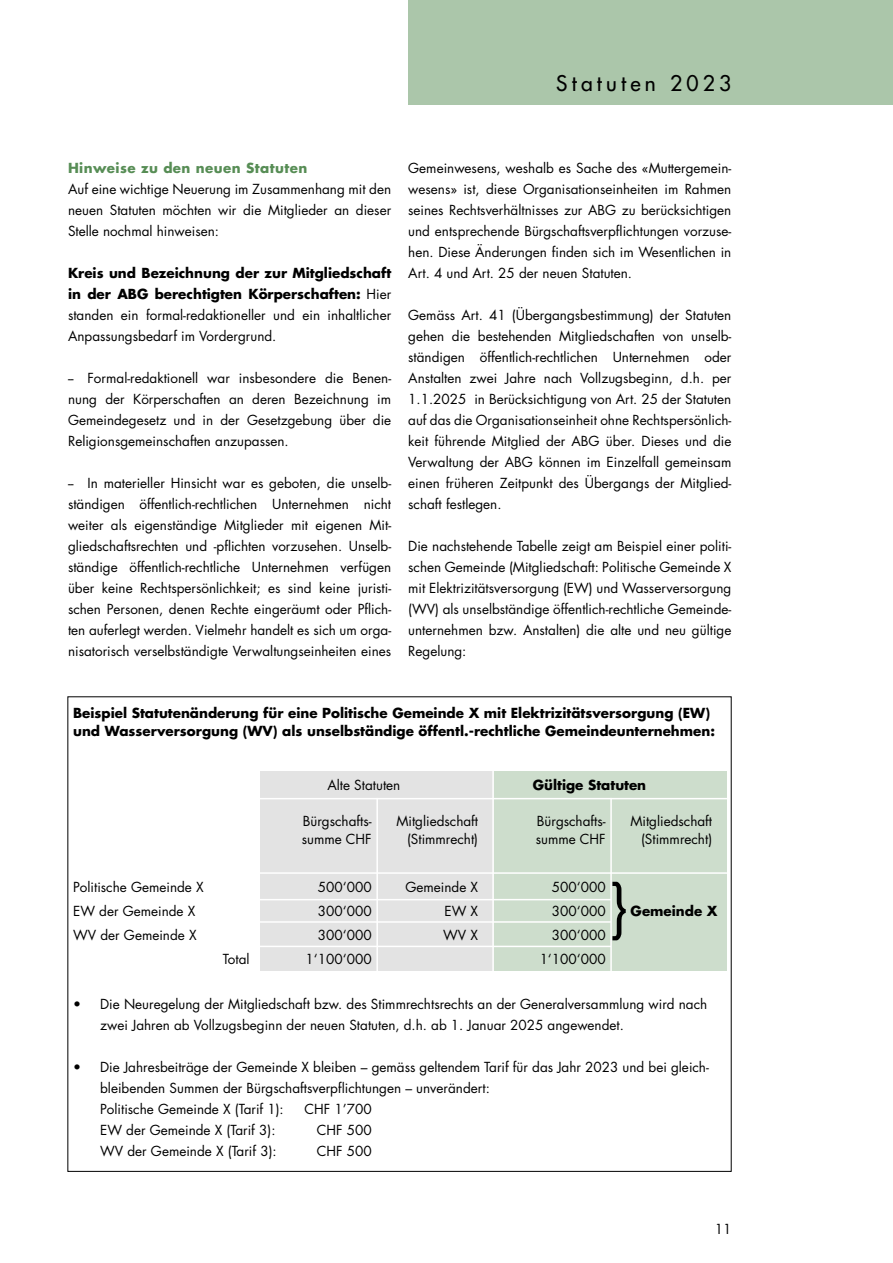
<style>
.page{position:relative;width:893px;height:1263px;background:#fff}
.page>*{position:absolute;margin:0;border:0;box-sizing:border-box;transform-origin:0 0}
.t1{font:57px "Futura Std";color:#000}
.t2{font:500 21px "Futura Std";letter-spacing:.2em;color:#000}
.t3{font:13.5px/21px "Futura Std";color:#000;text-align:justify}
.t4{font:700 13.5px/18px "Futura Std";color:#000}
.t5{font:700 13.5px "Futura Std";letter-spacing:.03em;color:#578d55}
.s1{font-weight:700}
</style>
<div class="page">
<div style="left:494px;top:771px;width:233px;height:199px;background:#cdddcc"></div>
<div style="left:260px;top:771px;width:233px;height:199px;background:#e3e3e3"></div>
<hr style="left:239px;top:798px;width:488px;height:1px;background:#fff">
<hr style="left:239px;top:872px;width:488px;height:2px;background:#fff">
<hr style="left:239px;top:899px;width:372px;height:1px;background:#fff">
<hr style="left:239px;top:921px;width:372px;height:2px;background:#fff">
<hr style="left:239px;top:946px;width:372px;height:1px;background:#fff">
<hr style="left:376px;top:798px;width:2px;height:189px;background:#fff">
<hr style="left:610px;top:798px;width:2px;height:189px;background:#fff">
<hr style="left:492px;top:770px;width:2px;height:217px;background:#fff">
<div style="left:408px;top:0;width:485px;height:104px;background:#abc6aa"></div>
<h2 class="t2" style="left:556px;top:71px;width:177px">Statuten 2023</h2>
<p class="t5" style="left:68px;top:159px;width:241px">Hinweise zu den neuen Statuten</p>
<p class="t3" style="left:68px;top:178px;width:325px">Auf eine wichtige Neuerung im Zusammenhang mit den neuen Statuten möchten wir die Mitglieder an dieser Stelle nochmal hinweisen:</p>
<p class="t3" style="left:68px;top:262px;width:325px"><span class="s1">Kreis und Bezeichnung der zur Mitgliedschaft in der ABG berechtigten Körperschaften:</span> Hier standen ein formal-redaktioneller und ein inhaltlicher Anpassungsbedarf im Vordergrund.</p>
<p class="t3" style="left:68px;top:367px;width:325px">-- Formal-redaktionell war insbesondere die Benen&shy;nung der Körperschaften an deren Bezeichnung im Gemeindegesetz und in der Gesetzgebung über die Religionsgemeinschaften anzupassen.</p>
<p class="t3" style="left:68px;top:472px;width:325px">-- In materieller Hinsicht war es geboten, die unselb&shy;ständigen öffentlich-rechtlichen Unternehmen nicht weiter als eigenständige Mitglieder mit eigenen Mit&shy;gliedschaftsrechten und -pflichten vorzusehen. Unselb&shy;ständige öffentlich-rechtliche Unternehmen verfügen über keine Rechtspersönlichkeit; es sind keine juristi&shy;schen Personen, denen Rechte eingeräumt oder Pflich&shy;ten auferlegt werden. Vielmehr handelt es sich um orga&shy;nisatorisch verselbständigte Verwaltungseinheiten eines</p>
<p class="t3" style="left:408px;top:157px;width:325px">Gemeinwesens, weshalb es Sache des «Muttergemein&shy;wesens» ist, diese Organisationseinheiten im Rahmen seines Rechtsverhältnisses zur ABG zu berücksichtigen und entsprechende Bürgschaftsverpflichtungen vorzuse&shy;hen. Diese Änderungen finden sich im Wesentlichen in Art. 4 und Art. 25 der neuen Statuten.</p>
<p class="t3" style="left:408px;top:305px;width:325px">Gemäss Art. 41 (Übergangsbestimmung) der Statuten gehen die bestehenden Mitgliedschaften von unselb&shy;ständigen öffentlich-rechtlichen Unternehmen oder Anstalten zwei Jahre nach Vollzugsbeginn, d.h. per 1.1.2025 in Berücksichtigung von Art. 25 der Statuten auf das die Organisationseinheit ohne Rechtspersönlich&shy;keit führende Mitglied der ABG über. Dieses und die Verwaltung der ABG können im Einzelfall gemeinsam einen früheren Zeitpunkt des Übergangs der Mitglied&shy;schaft festlegen.</p>
<p class="t3" style="left:408px;top:536px;width:325px">Die nachstehende Tabelle zeigt am Beispiel einer politi&shy;schen Gemeinde (Mitgliedschaft: Politische Gemeinde X mit Elektrizitätsversorgung (EW) und Wasserversorgung (WV) als unselbständige öffentlich-rechtliche Gemeinde&shy;unternehmen bzw. Anstalten) die alte und neu gültige Regelung:</p>
<p class="t4" style="left:73px;top:704px;width:643px">Beispiel Statutenänderung für eine Politische Gemeinde X mit Elektrizitätsversorgung (EW) und Wasserversorgung (WV) als unselbständige öffentl.-rechtliche Gemeindeunternehmen:</p>
<p class="t3" style="left:327px;top:775px;width:75px">Alte Statuten</p>
<p class="t4" style="left:533px;top:776px;width:115px">Gültige Statuten</p>
<p class="t3" style="left:303px;top:811px;width:70px">Bürgschafts-</p>
<p class="t3" style="left:396px;top:811px;width:83px">Mitgliedschaft</p>
<p class="t3" style="left:537px;top:811px;width:70px">Bürgschafts-</p>
<p class="t3" style="left:630px;top:811px;width:83px">Mitgliedschaft</p>
<p class="t3" style="left:302px;top:829px;width:71px">summe CHF</p>
<p class="t3" style="left:407px;top:829px;width:73px">(Stimmrecht)</p>
<p class="t3" style="left:536px;top:829px;width:71px">summe CHF</p>
<p class="t3" style="left:641px;top:829px;width:73px">(Stimmrecht)</p>
<p class="t3" style="left:73px;top:877px;width:132px">Politische Gemeinde X</p>
<p class="t3" style="left:318px;top:877px;width:55px">500‘000</p>
<p class="t3" style="left:405px;top:877px;width:74px">Gemeinde X</p>
<p class="t3" style="left:552px;top:877px;width:55px">500‘000</p>
<p class="t3" style="left:73px;top:901px;width:124px">EW der Gemeinde X</p>
<p class="t3" style="left:318px;top:901px;width:55px">300‘000</p>
<p class="t3" style="left:444px;top:901px;width:35px">EW X</p>
<p class="t3" style="left:552px;top:901px;width:55px">300‘000</p>
<p class="t4" style="left:631px;top:902px;width:88px">Gemeinde X</p>
<p class="t3" style="left:73px;top:925px;width:125px">WV der Gemeinde X</p>
<p class="t3" style="left:318px;top:925px;width:55px">300‘000</p>
<p class="t3" style="left:443px;top:925px;width:36px">WV X</p>
<p class="t3" style="left:552px;top:925px;width:55px">300‘000</p>
<p class="t3" style="left:223px;top:949px;width:28px">Total</p>
<p class="t3" style="left:306px;top:949px;width:68px">1‘100‘000</p>
<p class="t3" style="left:540px;top:949px;width:68px">1‘100‘000</p>
<p class="t3" style="left:100px;top:994px;width:609px;text-indent:-27px">• Die Neuregelung der Mitgliedschaft bzw. des Stimmrechtsrechts an der Generalversammlung wird nach zwei Jahren ab Vollzugsbeginn der neuen Statuten, d.h. ab 1. Januar 2025 angewendet.</p>
<p class="t3" style="left:100px;top:1057px;width:610px;text-align:left;text-indent:-27px">• Die Jahresbeiträge der Gemeinde X bleiben – gemäss geltendem Tarif für das Jahr 2023 und bei gleich&shy;bleibenden Summen der Bürgschaftsverpflichtungen – unverändert:<br>Politische Gemeinde X (Tarif 1):</p>
<h1 class="t1" style="left:610px;top:869px;width:21px">}</h1>
<p class="t3" style="left:305px;top:1099px;width:69px">CHF 1’700</p>
<p class="t3" style="left:100px;top:1120px;width:177px">EW der Gemeinde X (Tarif 3):</p>
<p class="t3" style="left:317px;top:1120px;width:56px">CHF 500</p>
<p class="t3" style="left:100px;top:1141px;width:178px">WV der Gemeinde X (Tarif 3):</p>
<p class="t3" style="left:317px;top:1141px;width:56px">CHF 500</p>
<p class="t3" style="left:715px;top:1219px;width:18px">11</p>
</div>
